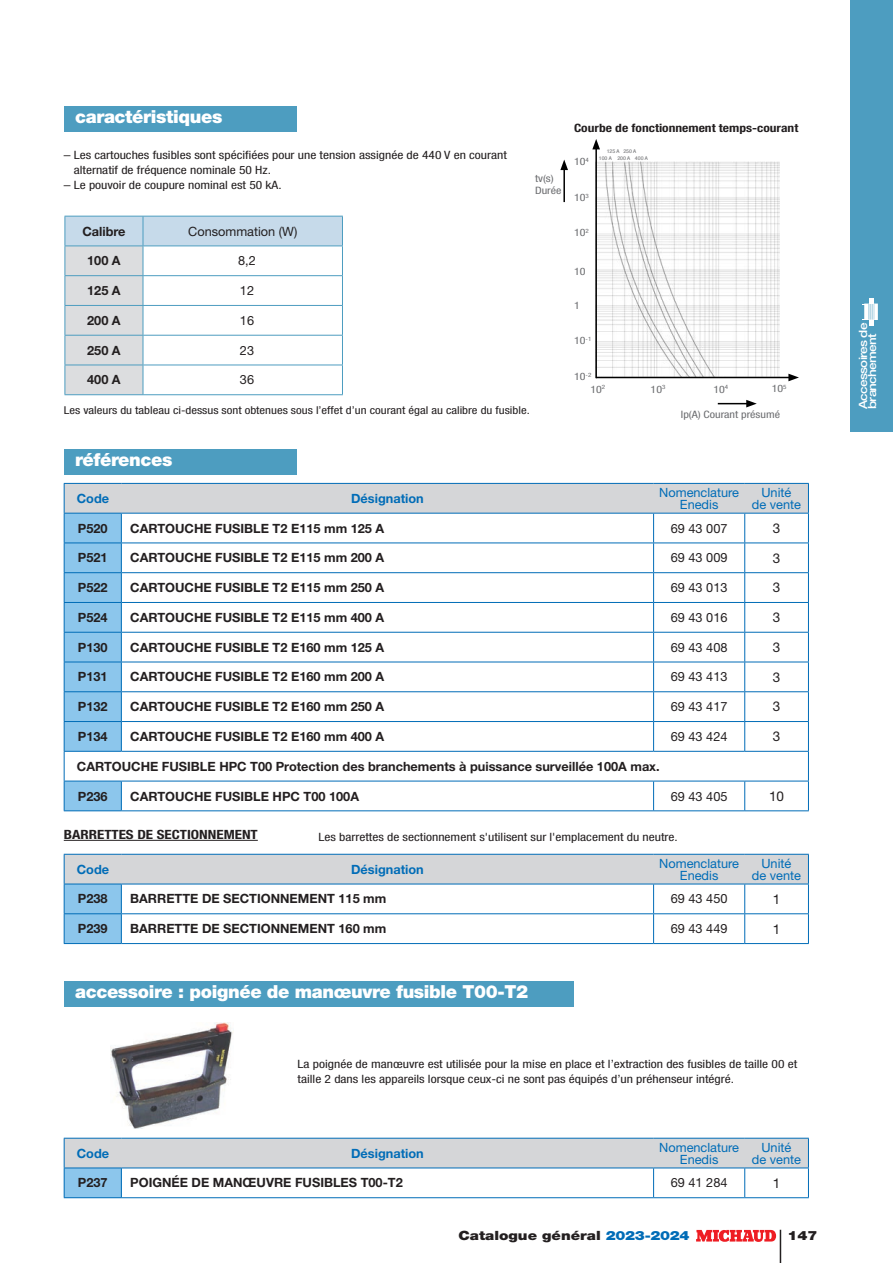
<style>
.page{position:relative;width:893px;height:1263px;background:#fff}
.page>*{position:absolute;margin:0;border:0;box-sizing:border-box;transform-origin:0 0}
.t1{font:900 18px "Helvetica Neue LT Pro";letter-spacing:-.02em;color:#fff}
.t2{font:13.5px "Helvetica Neue LT Pro";color:#231f20}
.t3{font:700 12.75px "Helvetica Neue LT Pro";color:#231f20}
.t4{font:12.75px "Helvetica Neue LT Pro";color:#231f20}
.t5{font:12.75px/12px "Helvetica Neue LT Pro";color:#006cb7;text-align:center}
.t6{font:700 12.75px "Helvetica Neue LT Pro";color:#006cb7}
.t7{font:900 12.75px "Helvetica Neue LT Pro";color:#231f20;scale:1.18 1}
.t8{font:700 condensed 12.75px "Helvetica Neue LT Pro";color:#231f20;scale:1.18 1}
.t9{font:condensed 11.55px/15px "Helvetica Neue LT Pro";color:#231f20;scale:1.18 1}
.t10{font:700 condensed 11.55px "Helvetica Neue LT Pro";color:#231f20;scale:1.18 1}
.t11{font:500 11.55px/9px "Helvetica Neue LT Pro";letter-spacing:-.05em;color:#fff;scale:1.18 1}
.t12{font:condensed 10.8px "Helvetica Neue LT Pro";color:#231f20;scale:1.18 1}
.t13{font:condensed 10.2px/12.5px "Helvetica Neue LT Pro";color:#6c6d70;scale:1.18 1}
.t14{font:condensed 5.1px/6.9px "Helvetica Neue LT Pro";color:#6c6d70;scale:1.18 1}
.s1{color:#006cb7}
</style>
<div class="page">
<hr style="left:0;top:0;width:1px;height:64px;background:#4d9dc0">
<hr style="left:780px;top:1230px;width:1px;height:33px;background:#231f20">
<svg style="left:696px;top:1230px;width:80px;height:12px"></svg>
<div style="left:850px;top:0;width:43px;height:432px;background:#4d9dc0"></div>
<svg style="left:862px;top:298px;width:16px;height:27px"></svg>
<hr style="left:64px;top:840px;width:194px;height:1px;background:#231f20">
<div style="left:65px;top:449px;width:232px;height:26px;background:#4d9dc0"></div>
<div style="left:65px;top:106px;width:232px;height:26px;background:#4d9dc0"></div>
<img style="left:597px;top:161px;width:183px;height:216px">
<svg style="left:64px;top:483px;width:745px;height:328px"></svg>
<hr style="left:745px;top:810px;width:64px;height:1px;background:#006cb7">
<svg style="left:65px;top:216px;width:278px;height:179px"></svg>
<hr style="left:143px;top:394px;width:200px;height:1px;background:#4d9dc0">
<hr style="left:64px;top:943px;width:57px;height:1px;background:#006cb7">
<hr style="left:121px;top:943px;width:533px;height:1px;background:#006cb7">
<hr style="left:654px;top:943px;width:91px;height:1px;background:#006cb7">
<svg style="left:64px;top:854px;width:745px;height:89px"></svg>
<hr style="left:745px;top:943px;width:64px;height:1px;background:#006cb7">
<div style="left:65px;top:981px;width:509px;height:25px;background:#4d9dc0"></div>
<svg style="left:64px;top:1138px;width:745px;height:60px"></svg>
<hr style="left:745px;top:1197px;width:64px;height:1px;background:#006cb7">
<img style="left:111px;top:1023px;width:123px;height:106px">
<hr style="left:595px;top:147px;width:2px;height:231px;background:#000">
<svg style="left:592px;top:139px;width:8px;height:10px"></svg>
<hr style="left:596px;top:377px;width:195px;height:1px;background:#000">
<svg style="left:788px;top:374px;width:11px;height:7px"></svg>
<hr style="left:563px;top:168px;width:2px;height:34px;background:#000">
<svg style="left:560px;top:160px;width:8px;height:10px"></svg>
<hr style="left:718px;top:403px;width:31px;height:1px;background:#000">
<svg style="left:746px;top:400px;width:11px;height:7px"></svg>
<h1 class="t1" style="left:75px;top:106px;width:149px">caractéristiques</h1>
<p class="t9" style="left:74px;top:147px;width:369px;text-indent:-10px">– Les cartouches fusibles sont spécifiées pour une tension assignée de 440 V en courant alternatif de fréquence nominale 50 Hz.</p>
<p class="t9" style="left:64px;top:177px;width:186px">– Le pouvoir de coupure nominal est 50 kA.</p>
<p class="t3" style="left:82px;top:223px;width:45px">Calibre</p>
<p class="t4" style="left:188px;top:223px;width:111px">Consommation (W)</p>
<p class="t3" style="left:87px;top:253px;width:35px">100 A</p>
<p class="t4" style="left:238px;top:253px;width:19px">8,2</p>
<p class="t3" style="left:87px;top:283px;width:35px">125 A</p>
<p class="t4" style="left:240px;top:283px;width:16px">12</p>
<p class="t3" style="left:87px;top:312px;width:35px">200 A</p>
<p class="t4" style="left:240px;top:312px;width:16px">16</p>
<p class="t3" style="left:87px;top:342px;width:35px">250 A</p>
<p class="t4" style="left:240px;top:342px;width:16px">23</p>
<p class="t3" style="left:87px;top:372px;width:35px">400 A</p>
<p class="t4" style="left:240px;top:372px;width:16px">36</p>
<p class="t13" style="left:535px;top:172px;width:24px;line-height:12px">tv(s)<br>Durée</p>
<p class="t12" style="left:64px;top:403px;width:396px">Les valeurs du tableau ci-dessus sont obtenues sous l’effet d’un courant égal au calibre du fusible.</p>
<h1 class="t1" style="left:75px;top:449px;width:99px">références</h1>
<p class="t10" style="left:574px;top:121px;width:192px">Courbe de fonctionnement temps-courant</p>
<p class="t14" style="left:607px;top:147px;width:12px">125 A</p>
<p class="t14" style="left:635px;top:147px;width:12px;text-indent:-11px">250 A<br>400 A</p>
<p class="t13" style="left:574px;top:155px;width:14px">10<sup>4</sup></p>
<p class="t14" style="left:617px;top:154px;width:12px">200 A</p>
<p class="t14" style="left:599px;top:154px;width:12px">100 A</p>
<p class="t13" style="left:574px;top:191px;width:14px">10<sup>3</sup></p>
<p class="t13" style="left:574px;top:226px;width:14px">10<sup>2</sup></p>
<p class="t13" style="left:574px;top:265px;width:11px">10</p>
<p class="t13" style="left:574px;top:299px;width:6px">1</p>
<p class="t13" style="left:574px;top:334px;width:16px">10<sup>-1</sup></p>
<p class="t13" style="left:590px;top:370px;width:14px;text-indent:-16px">10<sup>-2<br></sup>10<sup>2</sup></p>
<p class="t13" style="left:651px;top:383px;width:14px">10<sup>3</sup></p>
<p class="t13" style="left:713px;top:383px;width:14px">10<sup>4</sup></p>
<p class="t13" style="left:772px;top:382px;width:14px">10<sup>5</sup></p>
<p class="t13" style="left:681px;top:408px;width:85px">Ip(A) Courant présumé</p>
<p class="t6" style="left:77px;top:490px;width:34px">Code</p>
<p class="t6" style="left:351px;top:490px;width:74px">Désignation</p>
<p class="t5" style="left:659px;top:486px;width:81px">Nomenclature<br>Enedis</p>
<p class="t5" style="left:752px;top:486px;width:51px">Unité<br>de vente</p>
<p class="t3" style="left:78px;top:520px;width:31px">P520</p>
<p class="t3" style="left:130px;top:520px;width:256px">CARTOUCHE FUSIBLE T2 E115 mm 125 A</p>
<p class="t4" style="left:671px;top:520px;width:58px">69 43 007</p>
<p class="t2" style="left:773px;top:520px;width:9px">3</p>
<p class="t3" style="left:78px;top:550px;width:31px">P521</p>
<p class="t3" style="left:130px;top:550px;width:256px">CARTOUCHE FUSIBLE T2 E115 mm 200 A</p>
<p class="t4" style="left:671px;top:550px;width:58px">69 43 009</p>
<p class="t2" style="left:773px;top:549px;width:9px">3</p>
<p class="t3" style="left:78px;top:580px;width:31px">P522</p>
<p class="t3" style="left:130px;top:580px;width:256px">CARTOUCHE FUSIBLE T2 E115 mm 250 A</p>
<p class="t4" style="left:671px;top:580px;width:58px">69 43 013</p>
<p class="t2" style="left:773px;top:579px;width:9px">3</p>
<p class="t3" style="left:78px;top:609px;width:31px">P524</p>
<p class="t3" style="left:130px;top:609px;width:256px">CARTOUCHE FUSIBLE T2 E115 mm 400 A</p>
<p class="t4" style="left:671px;top:609px;width:58px">69 43 016</p>
<p class="t2" style="left:773px;top:609px;width:9px">3</p>
<p class="t3" style="left:78px;top:639px;width:31px">P130</p>
<p class="t3" style="left:130px;top:639px;width:256px">CARTOUCHE FUSIBLE T2 E160 mm 125 A</p>
<p class="t4" style="left:671px;top:639px;width:58px">69 43 408</p>
<p class="t2" style="left:773px;top:639px;width:9px">3</p>
<p class="t3" style="left:78px;top:669px;width:31px">P131</p>
<p class="t3" style="left:130px;top:669px;width:256px">CARTOUCHE FUSIBLE T2 E160 mm 200 A</p>
<p class="t4" style="left:671px;top:669px;width:58px">69 43 413</p>
<p class="t2" style="left:773px;top:668px;width:9px">3</p>
<p class="t3" style="left:78px;top:699px;width:31px">P132</p>
<p class="t3" style="left:130px;top:699px;width:256px">CARTOUCHE FUSIBLE T2 E160 mm 250 A</p>
<p class="t4" style="left:671px;top:699px;width:58px">69 43 417</p>
<p class="t2" style="left:773px;top:698px;width:9px">3</p>
<p class="t3" style="left:78px;top:728px;width:31px">P134</p>
<p class="t3" style="left:130px;top:728px;width:256px">CARTOUCHE FUSIBLE T2 E160 mm 400 A</p>
<p class="t4" style="left:671px;top:728px;width:58px">69 43 424</p>
<p class="t2" style="left:773px;top:728px;width:9px">3</p>
<p class="t3" style="left:77px;top:758px;width:584px">CARTOUCHE FUSIBLE HPC T00 Protection des branchements à puissance surveillée 100A max.</p>
<p class="t3" style="left:78px;top:788px;width:31px">P236</p>
<p class="t3" style="left:130px;top:788px;width:230px">CARTOUCHE FUSIBLE HPC T00 100A</p>
<p class="t4" style="left:671px;top:788px;width:58px">69 43 405</p>
<p class="t2" style="left:769px;top:788px;width:17px">10</p>
<p class="t8" style="left:64px;top:827px;width:166px">BARRETTES DE SECTIONNEMENT</p>
<p class="t9" style="left:318px;top:830px;width:306px">Les barrettes de sectionnement s'utilisent sur l'emplacement du neutre.</p>
<p class="t6" style="left:77px;top:861px;width:34px">Code</p>
<p class="t6" style="left:351px;top:861px;width:74px">Désignation</p>
<p class="t5" style="left:659px;top:857px;width:81px">Nomenclature<br>Enedis</p>
<p class="t5" style="left:752px;top:857px;width:51px">Unité<br>de vente</p>
<p class="t3" style="left:78px;top:891px;width:31px">P238</p>
<p class="t3" style="left:130px;top:891px;width:258px">BARRETTE DE SECTIONNEMENT 115 mm</p>
<p class="t4" style="left:671px;top:891px;width:58px">69 43 450</p>
<p class="t2" style="left:773px;top:890px;width:9px">1</p>
<p class="t3" style="left:78px;top:921px;width:31px">P239</p>
<p class="t3" style="left:130px;top:921px;width:258px">BARRETTE DE SECTIONNEMENT 160 mm</p>
<p class="t4" style="left:671px;top:921px;width:58px">69 43 449</p>
<p class="t2" style="left:773px;top:920px;width:9px">1</p>
<h1 class="t1" style="left:75px;top:980px;width:455px">accessoire : poignée de manœuvre fusible T00-T2</h1>
<p class="t9" style="left:298px;top:1056px;width:425px">La poignée de manœuvre est utilisée pour la mise en place et l’extraction des fusibles de taille 00 et taille 2 dans les appareils lorsque ceux-ci ne sont pas équipés d’un préhenseur intégré.</p>
<p class="t6" style="left:77px;top:1145px;width:34px">Code</p>
<p class="t6" style="left:351px;top:1145px;width:74px">Désignation</p>
<p class="t5" style="left:659px;top:1141px;width:81px">Nomenclature<br>Enedis</p>
<p class="t5" style="left:752px;top:1141px;width:51px">Unité<br>de vente</p>
<p class="t3" style="left:78px;top:1175px;width:31px">P237</p>
<p class="t3" style="left:130px;top:1175px;width:274px">POIGNÉE DE MANŒUVRE FUSIBLES T00-T2</p>
<p class="t4" style="left:671px;top:1175px;width:58px">69 41 284</p>
<p class="t2" style="left:773px;top:1174px;width:9px">1</p>
<p class="t7" style="left:458px;top:1228px;width:197px">Catalogue général <span class="s1">2023-2024</span></p>
<p class="t7" style="left:787px;top:1228px;width:27px">147</p>
<p class="t11" style="left:858px;top:409px;width:75px;rotate:-90deg">Accessoires de branchement</p>
</div>
